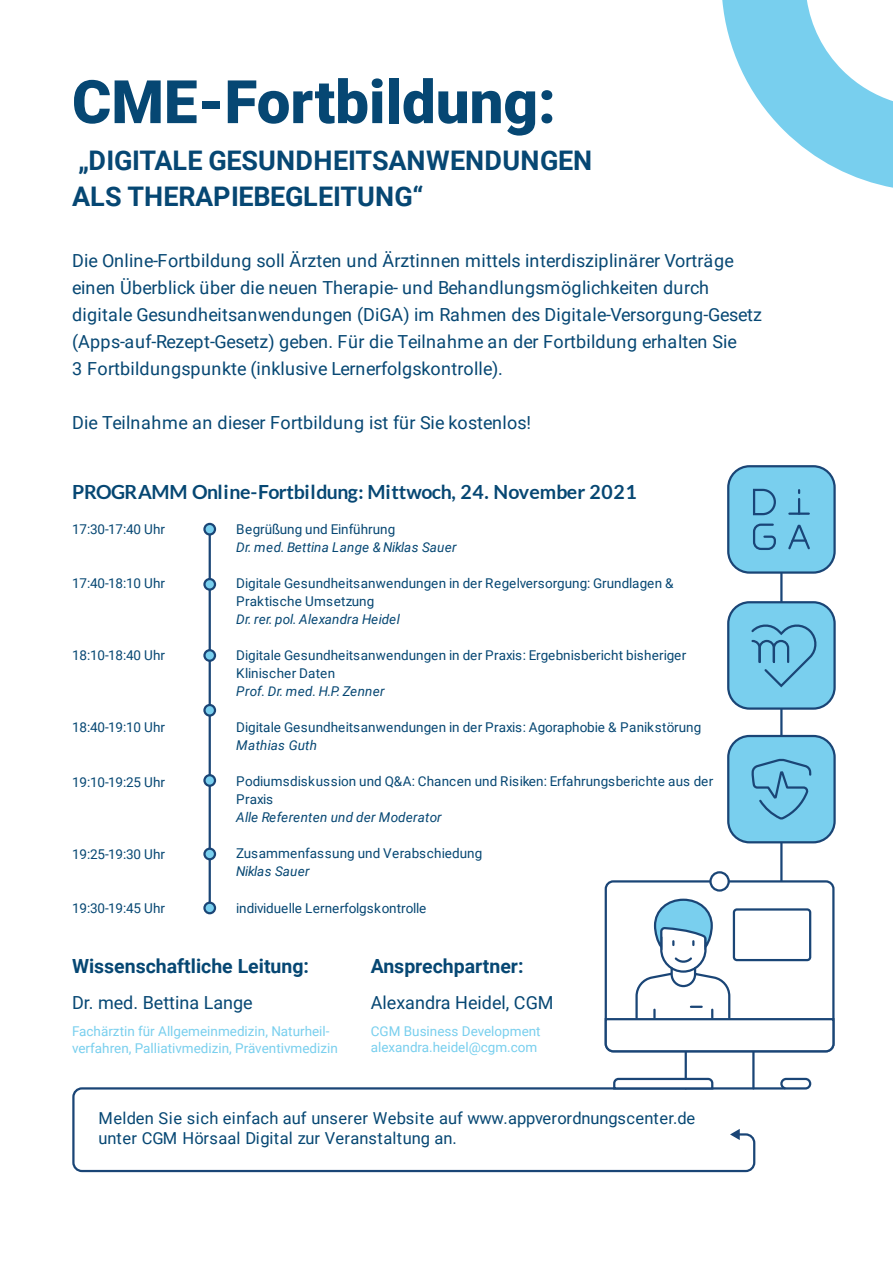
<style>
.page{position:relative;width:893px;height:1263px;background:#fff}
.page>*{position:absolute;margin:0;border:0;box-sizing:border-box;transform-origin:0 0}
.t1{font:900 60px "Roboto";color:#064773}
.t2{font:700 27px/36px "Roboto";letter-spacing:-.005em;color:#064773}
.t3{font:700 19.5px "Lato";letter-spacing:-.01em;color:#064773}
.t4{font:700 19.5px "Roboto";color:#064773}
.t5{font:18px/27px "Roboto";letter-spacing:.005em;color:#064773}
.t6{font:16.5px/19.8px "Roboto";letter-spacing:.015em;color:#064773}
.t7{font:13.5px/18px "Roboto";letter-spacing:.005em;color:#064773}
.t8{font:13.5px/16.5px "Roboto";color:#79cfee}
.t9{font:italic 13.5px "Roboto";letter-spacing:.015em;color:#064773}
.t10{font:italic 13.5px "Roboto";letter-spacing:-.02em;color:#064773}
</style>
<div class="page">
<hr style="left:209px;top:524px;width:2px;height:381px;background:#1a4576">
<svg style="left:203px;top:523px;width:13px;height:13px"></svg>
<svg style="left:203px;top:578px;width:13px;height:13px"></svg>
<svg style="left:203px;top:649px;width:13px;height:13px"></svg>
<svg style="left:203px;top:704px;width:13px;height:13px"></svg>
<svg style="left:203px;top:774px;width:13px;height:13px"></svg>
<svg style="left:203px;top:847px;width:13px;height:13px"></svg>
<svg style="left:203px;top:901px;width:13px;height:13px"></svg>
<svg style="left:722px;top:0;width:171px;height:188px"></svg>
<svg style="left:72px;top:1087px;width:715px;height:86px"></svg>
<svg style="left:730px;top:1129px;width:10px;height:11px"></svg>
<hr style="left:685px;top:1051px;width:2px;height:37px;background:#1a4576">
<hr style="left:752px;top:1051px;width:3px;height:37px;background:#1a4576">
<svg style="left:710px;top:872px;width:19px;height:18px"></svg>
<div style="left:709px;top:871px;width:21px;height:21px;border:2px solid #1a4576;border-radius:50%"></div>
<svg style="left:604px;top:897px;width:231px;height:156px"></svg>
<div style="left:733px;top:908px;width:78px;height:53px;border:2px solid #1a4576;border-radius:3px"></div>
<svg style="left:612px;top:1077px;width:102px;height:14px"></svg>
<div style="left:780px;top:1078px;width:31px;height:11px;border:2px solid #1a4576;border-radius:5px"></div>
<hr style="left:780px;top:552px;width:2px;height:329px;background:#194578">
<div style="left:728px;top:602px;width:107px;height:106px;background:#79cfee;border-radius:21px"></div>
<div style="left:727px;top:601px;width:109px;height:109px;border:2px solid #1a4576;border-radius:21px"></div>
<div style="left:728px;top:736px;width:107px;height:106px;background:#79cfee;border-radius:21px"></div>
<div style="left:727px;top:735px;width:109px;height:108px;border:2px solid #1a4576;border-radius:21px"></div>
<svg style="left:751px;top:758px;width:61px;height:62px"></svg>
<svg style="left:751px;top:624px;width:66px;height:64px"></svg>
<div style="left:728px;top:466px;width:107px;height:106px;background:#79cfee;border-radius:21px"></div>
<div style="left:727px;top:465px;width:109px;height:109px;border:2px solid #1a4576;border-radius:21px"></div>
<svg style="left:798px;top:499px;width:2px;height:13px"></svg>
<hr style="left:789px;top:512px;width:20px;height:3px;background:#194578">
<svg style="left:753px;top:488px;width:23px;height:28px"></svg>
<svg style="left:753px;top:523px;width:23px;height:27px"></svg>
<svg style="left:788px;top:524px;width:22px;height:26px"></svg>
<h1 class="t1" style="left:72px;top:60px;width:485px">CME-Fortbildung:</h1>
<h2 class="t2" style="left:72px;top:142px;width:522px">„DIGITALE GESUNDHEITSANWENDUNGEN<br>ALS THERAPIEBEGLEITUNG“</h2>
<p class="t5" style="left:72px;top:246px;width:691px">Die Online-Fortbildung soll Ärzten und Ärztinnen mittels interdisziplinärer Vorträge einen Überblick über die neuen Therapie- und Behandlungsmöglichkeiten durch digitale Gesundheitsanwendungen (DiGA) im Rahmen des Digitale-Versorgung-Gesetz (Apps-auf-Rezept-Gesetz) geben. Für die Teilnahme an der Fortbildung erhalten Sie<br>3 Fortbildungspunkte (inklusive Lernerfolgskontrolle).</p>
<h3 class="t5" style="left:72px;top:408px;width:461px">Die Teilnahme an dieser Fortbildung ist für Sie kostenlos!</h3>
<h3 class="t3" style="left:72px;top:480px;width:566px">PROGRAMM Online-Fortbildung: Mittwoch, 24. November 2021</h3>
<p class="t7" style="left:72px;top:520px;width:95px">17:30-17:40 Uhr</p>
<p class="t7" style="left:236px;top:520px;width:161px">Begrüßung und Einführung</p>
<p class="t9" style="left:236px;top:538px;width:222px">Dr. med. Bettina Lange &amp; Niklas Sauer</p>
<p class="t7" style="left:236px;top:574px;width:439px">Digitale Gesundheitsanwendungen in der Regelversorgung: Grundlagen &amp;<br>Praktische Umsetzung</p>
<p class="t9" style="left:236px;top:610px;width:165px">Dr. rer. pol. Alexandra Heidel</p>
<p class="t7" style="left:236px;top:646px;width:452px">Digitale Gesundheitsanwendungen in der Praxis: Ergebnisbericht bisheriger<br>Klinischer Daten</p>
<p class="t9" style="left:236px;top:682px;width:150px">Prof. Dr. med. H.P. Zenner</p>
<p class="t7" style="left:236px;top:718px;width:467px">Digitale Gesundheitsanwendungen in der Praxis: Agoraphobie &amp; Panikstörung</p>
<p class="t9" style="left:236px;top:736px;width:82px">Mathias Guth</p>
<p class="t7" style="left:236px;top:772px;width:479px">Podiumsdiskussion und Q&amp;A: Chancen und Risiken: Erfahrungsberichte aus der<br>Praxis</p>
<p class="t9" style="left:236px;top:808px;width:207px">Alle Referenten und der Moderator</p>
<p class="t7" style="left:236px;top:844px;width:248px">Zusammenfassung und Verabschiedung</p>
<p class="t10" style="left:236px;top:862px;width:75px">Niklas Sauer</p>
<p class="t7" style="left:236px;top:898px;width:192px">individuelle Lernerfolgskontrolle</p>
<p class="t7" style="left:72px;top:574px;width:95px">17:40-18:10 Uhr</p>
<p class="t7" style="left:72px;top:646px;width:95px">18:10-18:40 Uhr</p>
<p class="t7" style="left:72px;top:718px;width:95px">18:40-19:10 Uhr</p>
<p class="t7" style="left:72px;top:772px;width:95px">19:10-19:25 Uhr</p>
<p class="t7" style="left:72px;top:844px;width:95px">19:25-19:30 Uhr</p>
<p class="t7" style="left:72px;top:898px;width:95px">19:30-19:45 Uhr</p>
<h3 class="t4" style="left:72px;top:952px;width:239px">Wissenschaftliche Leitung:</h3>
<h3 class="t5" style="left:72px;top:988px;width:182px">Dr. med. Bettina Lange</h3>
<p class="t8" style="left:72px;top:1022px;width:267px">Fachärztin für Allgemeinmedizin, Naturheil&shy;verfahren, Palliativmedizin, Präventivmedizin</p>
<h3 class="t4" style="left:371px;top:952px;width:154px">Ansprechpartner:</h3>
<h3 class="t5" style="left:371px;top:988px;width:184px">Alexandra Heidel, CGM</h3>
<p class="t8" style="left:371px;top:1023px;width:171px">CGM Business Development alexandra.heidel@cgm.com</p>
<p class="t6" style="left:98px;top:1108px;width:598px">Melden Sie sich einfach auf unserer Website auf www.appverordnungscenter.de unter CGM Hörsaal Digital zur Veranstaltung an.</p>
</div>
